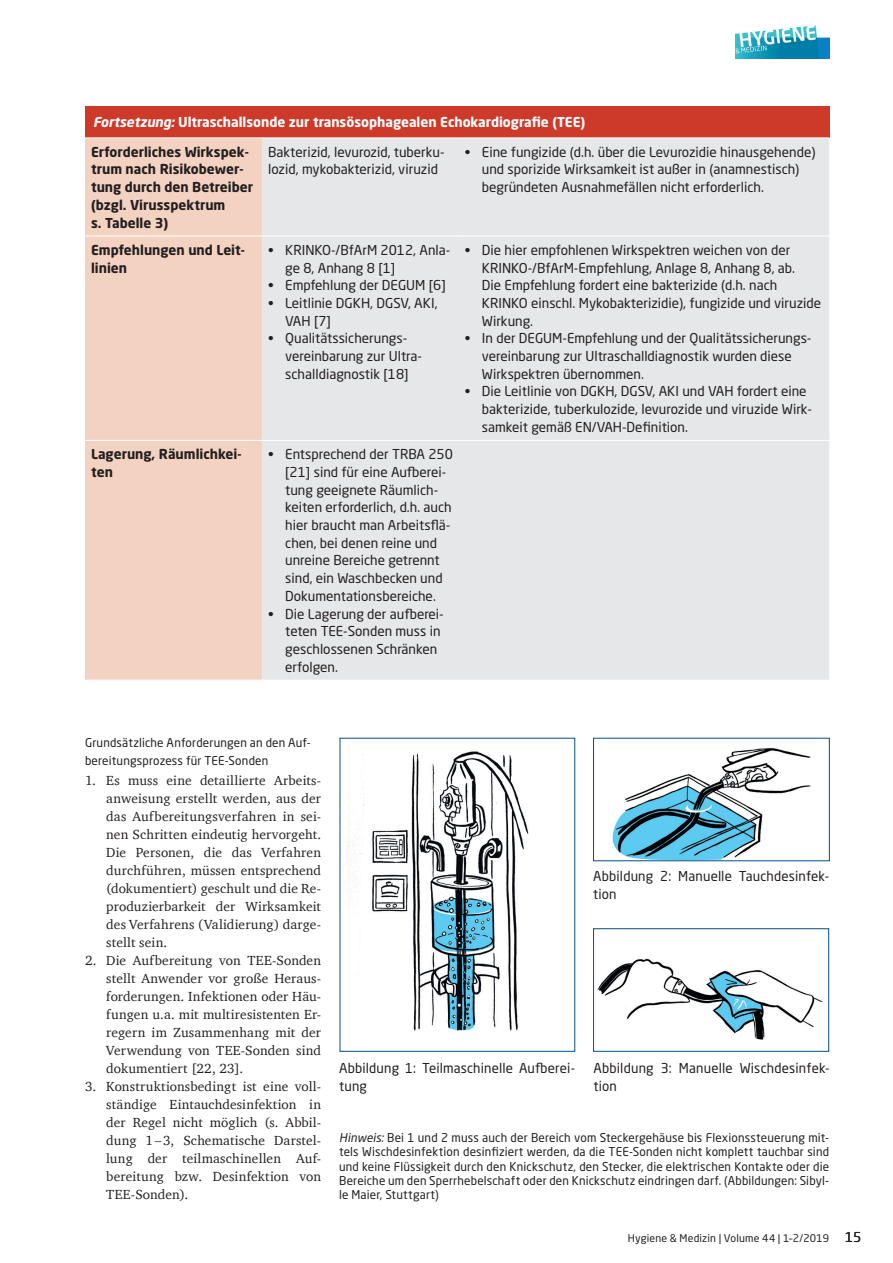
<style>
.page{position:relative;width:893px;height:1263px;background:#fff}
.page>*{position:absolute;margin:0;border:0;box-sizing:border-box;transform-origin:0 0}
.t1{font:13.5px/17.7px "Neo Sans Pro";color:#231f20}
.t2{font:13.5px/18px "Charter";letter-spacing:.01em;color:#231f20;text-align:justify}
.t3{font:700 13.5px/17.7px "Neo Sans Pro";color:#231f20}
.t4{font:700 13.5px/29.4px "Neo Sans Pro";color:#fff}
.t5{font:12px/14.2px "Neo Sans Pro";letter-spacing:.015em;color:#231f20;text-align:justify}
.t6{font:10.5px "Neo Sans Pro";letter-spacing:.015em;color:#231f20}
.s1{font-style:italic}
.s2{color:#231f20}
.s3{font-size:13.5px}
</style>
<div class="page">
<img style="left:736px;top:25px;width:93px;height:34px">
<div style="left:85px;top:106px;width:744px;height:32px;background:#cd3a2a"></div>
<div style="left:85px;top:139px;width:177px;height:541px;background:#f4d2c2"></div>
<div style="left:262px;top:139px;width:567px;height:541px;background:#e6e7e9"></div>
<hr style="left:85px;top:236px;width:177px;height:1px;background:#fff">
<hr style="left:262px;top:236px;width:197px;height:1px;background:#fff">
<hr style="left:459px;top:236px;width:370px;height:1px;background:#fff">
<hr style="left:85px;top:440px;width:177px;height:1px;background:#fff">
<hr style="left:262px;top:440px;width:197px;height:1px;background:#fff">
<hr style="left:459px;top:440px;width:370px;height:1px;background:#fff">
<img style="left:346px;top:751px;width:183px;height:280px">
<img style="left:612px;top:748px;width:199px;height:111px">
<div style="left:593px;top:738px;width:237px;height:123px;border:1px solid #004e85"></div>
<img style="left:597px;top:958px;width:226px;height:82px">
<div style="left:593px;top:928px;width:236px;height:124px;border:1px solid #004e85"></div>
<p class="t4" style="left:91px;top:107px;width:496px"><span class="s1">Fortsetzung:</span> Ultraschallsonde zur transösophagealen Echokardiografie (TEE)<br><span class="s2">Erforderliches Wirkspek-</span></p>
<p class="t3" style="left:91px;top:160px;width:164px">trum nach Risikobewer&shy;tung durch den Betreiber (bzgl. Virusspektrum<br>s. Tabelle 3)</p>
<p class="t1" style="left:268px;top:143px;width:178px">Bakterizid, levurozid, tuberku&shy;lozid, mykobakterizid, viruzid</p>
<p class="t1" style="left:482px;top:143px;width:335px;text-indent:-17px">• Eine fungizide (d.h. über die Levurozidie hinausgehende) und sporizide Wirksamkeit ist außer in (anamnestisch) begründeten Ausnahmefällen nicht erforderlich.</p>
<p class="t3" style="left:91px;top:241px;width:155px">Empfehlungen und Leit&shy;linien</p>
<p class="t1" style="left:285px;top:241px;width:167px;text-indent:-17px">• KRINKO-/BfArM 2012, Anla&shy;ge 8, Anhang 8 [1]</p>
<p class="t1" style="left:268px;top:276px;width:179px">• Empfehlung der DEGUM [6]</p>
<p class="t1" style="left:285px;top:294px;width:154px;text-indent:-17px">• Leitlinie DGKH, DGSV, AKI,<br>VAH [7]</p>
<p class="t1" style="left:285px;top:329px;width:138px;text-indent:-17px">• Qualitätssicherungs&shy;vereinbarung zur Ultra&shy;schalldiagnostik [18]</p>
<p class="t3" style="left:91px;top:445px;width:152px">Lagerung, Räumlichkei&shy;ten</p>
<p class="t1" style="left:285px;top:445px;width:169px;text-indent:-17px">• Entsprechend der TRBA 250 [21] sind für eine Aufberei&shy;tung geeignete Räumlich&shy;keiten erforderlich, d.h. auch hier braucht man Arbeitsflä&shy;chen, bei denen reine und unreine Bereiche getrennt sind, ein Waschbecken und<br>Dokumentationsbereiche.</p>
<p class="t1" style="left:285px;top:604px;width:160px;text-indent:-17px">• Die Lagerung der aufberei&shy;teten TEE-Sonden muss in geschlossenen Schränken erfolgen.</p>
<p class="t1" style="left:482px;top:241px;width:341px;text-indent:-17px">• Die hier empfohlenen Wirkspektren weichen von der KRINKO-/BfArM-Empfehlung, Anlage 8, Anhang 8, ab.<br>Die Empfehlung fordert eine bakterizide (d.h. nach KRINKO einschl. Mykobakterizidie), fungizide und viruzide Wirkung.</p>
<p class="t1" style="left:482px;top:329px;width:331px;text-indent:-17px">• In der DEGUM-Empfehlung und der Qualitätssicherungs&shy;vereinbarung zur Ultraschalldiagnostik wurden diese<br>Wirkspektren übernommen.</p>
<p class="t1" style="left:482px;top:382px;width:332px;text-indent:-17px">• Die Leitlinie von DGKH, DGSV, AKI und VAH fordert eine bakterizide, tuberkulozide, levurozide und viruzide Wirk&shy;samkeit gemäß EN/VAH-Definition.</p>
<p class="t5" style="left:85px;top:733px;width:227px;line-height:18px">Grundsätzliche Anforderungen an den Auf&shy;bereitungsprozess für TEE-Sonden</p>
<p class="t2" style="left:106px;top:771px;width:216px;text-indent:-21px">1. Es muss eine detaillierte Arbeits&shy;anweisung erstellt werden, aus der das Aufbereitungsverfahren in sei&shy;nen Schritten eindeutig hervorgeht.<br>Die Personen, die das Verfahren durchführen, müssen entsprechend (dokumentiert) geschult und die Re&shy;produzierbarkeit der Wirksamkeit des Verfahrens (Validierung) darge&shy;stellt sein.</p>
<p class="t2" style="left:106px;top:951px;width:216px;text-indent:-21px">2. Die Aufbereitung von TEE-Sonden stellt Anwender vor große Heraus&shy;forderungen. Infektionen oder Häu&shy;fungen u.a. mit multiresistenten Er&shy;regern im Zusammenhang mit der Verwendung von TEE-Sonden sind dokumentiert [22, 23].</p>
<p class="t2" style="left:106px;top:1077px;width:216px;text-indent:-21px">3. Konstruktionsbedingt ist eine voll&shy;ständige Eintauchdesinfektion in der Regel nicht möglich (s. Abbil&shy;dung 1–3, Schematische Darstel&shy;lung der teilmaschinellen Auf&shy;bereitung bzw. Desinfektion von TEE-Sonden).</p>
<p class="t1" style="left:593px;top:867px;width:238px">Abbildung 2: Manuelle Tauchdesinfek&shy;tion</p>
<p class="t1" style="left:339px;top:1059px;width:238px">Abbildung 1: Teilmaschinelle Aufberei&shy;tung</p>
<p class="t1" style="left:593px;top:1059px;width:238px">Abbildung 3: Manuelle Wischdesinfek&shy;tion</p>
<p class="t5" style="left:339px;top:1130px;width:492px"><span class="s1">Hinweis:</span> Bei 1 und 2 muss auch der Bereich vom Steckergehäuse bis Flexionssteuerung mit&shy;tels Wischdesinfektion desinfiziert werden, da die TEE-Sonden nicht komplett tauchbar sind und keine Flüssigkeit durch den Knickschutz, den Stecker, die elektrischen Kontakte oder die Bereiche um den Sperrhebelschaft oder den Knickschutz eindringen darf. (Abbildungen: Sibyl&shy;le Maier, Stuttgart)</p>
<p class="t6" style="left:628px;top:1231px;width:235px">Hygiene &amp; Medizin | Volume 44 | 1–2/2019 <span class="s3">15</span></p>
</div>
